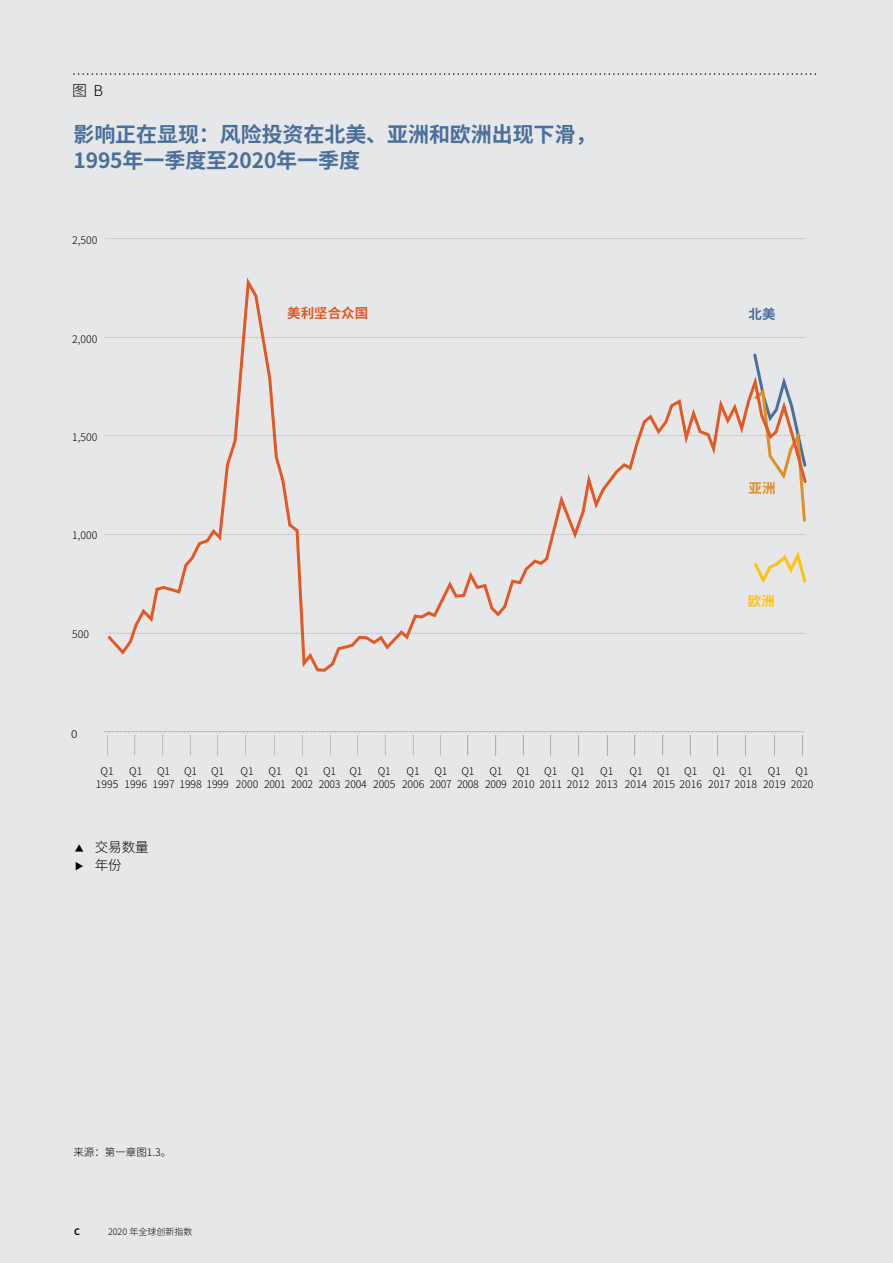
<style>
.page{position:relative;width:893px;height:1263px;background:#e6e7e8}
.page>*{position:absolute;margin:0;border:0;box-sizing:border-box;transform-origin:0 0}
.t1{font:700 21px/25.2px "Noto Sans CJ Ksc";letter-spacing:-.005em;color:#496f9b}
.t2{font:300 15px "Noto Sans CJ Ksc";color:#000}
.t3{font:300 13.5px/18px "Noto Sans CJ Ksc";color:#000}
.t4{font:700 13.5px "Noto Sans CJ Ksc";color:#e15927}
.t5{font:700 13.5px "Noto Sans CJ Ksc";color:#496f9b}
.t6{font:700 13.5px "Noto Sans CJ Ksc";color:#e08f27}
.t7{font:700 13.5px "Noto Sans CJ Ksc";color:#ffc20e}
.t8{font:300 10.5px/12.6px "Noto Sans CJ Ksc";color:#000;text-align:center}
.t9{font:300 10.5px/12.6px "Noto Sans CJ Ksc";letter-spacing:-.02em;color:#000}
.t10{font:300 10.5px "Noto Sans CJ Ksc";color:#000;scale:1.13 1}
.t11{font:300 9px "Noto Sans CJ Ksc";color:#000}
.t12{font:700 9px "Noto Sans CJ Ksc";color:#000}
.s1{font-family:"Proxima Nova"}
</style>
<div class="page">
<svg style="left:74px;top:73px;width:742px;height:2px"></svg>
<svg style="left:106px;top:238px;width:699px;height:2px"></svg>
<svg style="left:105px;top:731px;width:699px;height:24px"></svg>
<svg style="left:105px;top:277px;width:702px;height:395px"></svg>
<h2 class="t2" style="left:72px;top:82px;width:32px">图 B</h2>
<h1 class="t1" style="left:73px;top:123px;width:524px">影响正在显现：风险投资在北美、亚洲和欧洲出现下滑，<br>1995年一季度至2020年一季度</h1>
<p class="t8" style="left:72px;top:234px;width:27px">2,500</p>
<p class="t8" style="left:72px;top:333px;width:27px">2,000</p>
<p class="t8" style="left:72px;top:431px;width:27px">1,500</p>
<p class="t8" style="left:72px;top:529px;width:27px">1,000</p>
<p class="t8" style="left:72px;top:628px;width:18px">500</p>
<p class="t4" style="left:287px;top:305px;width:82px">美利坚合众国</p>
<p class="t5" style="left:749px;top:307px;width:28px">北美</p>
<p class="t6" style="left:749px;top:480px;width:28px">亚洲</p>
<p class="t7" style="left:748px;top:594px;width:28px">欧洲</p>
<p class="t10" style="left:71px;top:729px;width:7px">0</p>
<p class="t8" style="left:96px;top:765px;width:24px">Q1<br>1995</p>
<p class="t8" style="left:125px;top:765px;width:24px">Q1<br>1996</p>
<p class="t8" style="left:152px;top:765px;width:78px;text-align:left;text-indent:59px">Q1<br>1997 1998 1999</p>
<p class="t8" style="left:157px;top:765px;width:15px">Q1</p>
<p class="t8" style="left:184px;top:765px;width:15px">Q1</p>
<p class="t8" style="left:236px;top:765px;width:24px">Q1<br>2000</p>
<p class="t8" style="left:264px;top:765px;width:23px">Q1<br>2001</p>
<p class="t8" style="left:291px;top:765px;width:23px">Q1<br>2002</p>
<p class="t9" style="left:319px;top:765px;width:50px;text-indent:31px">Q1<br>2003 2004</p>
<p class="t8" style="left:323px;top:765px;width:15px">Q1</p>
<p class="t8" style="left:373px;top:765px;width:24px">Q1<br>2005</p>
<p class="t8" style="left:402px;top:765px;width:24px">Q1<br>2006</p>
<p class="t8" style="left:430px;top:765px;width:23px">Q1<br>2007</p>
<p class="t8" style="left:512px;top:765px;width:24px">Q1<br>2010</p>
<p class="t8" style="left:457px;top:765px;width:23px">Q1<br>2008</p>
<p class="t8" style="left:485px;top:765px;width:23px">Q1<br>2009</p>
<p class="t8" style="left:625px;top:765px;width:24px">Q1<br>2014</p>
<p class="t8" style="left:540px;top:765px;width:24px">Q1<br>2011</p>
<p class="t8" style="left:567px;top:765px;width:24px">Q1<br>2012</p>
<p class="t8" style="left:595px;top:765px;width:24px">Q1<br>2013</p>
<p class="t8" style="left:653px;top:765px;width:51px;text-align:left;text-indent:32px">Q1<br>2015 2016</p>
<p class="t8" style="left:657px;top:765px;width:15px">Q1</p>
<p class="t8" style="left:708px;top:765px;width:50px;text-align:left;text-indent:31px">Q1<br>2017 2018</p>
<p class="t8" style="left:713px;top:765px;width:15px">Q1</p>
<p class="t8" style="left:763px;top:765px;width:24px">Q1<br>2019</p>
<p class="t8" style="left:791px;top:765px;width:24px">Q1<br>2020</p>
<p class="t3" style="left:75px;top:839px;width:75px"><span class="s1">▲</span> 交易数量<span class="s1">⊲</span> 年份</p>
<p class="t8" style="left:73px;top:1146px;width:99px">来源：第一章图1.3。</p>
<p class="t12" style="left:74px;top:1226px;width:7px">C</p>
<p class="t11" style="left:108px;top:1226px;width:86px">2020 年全球创新指数</p>
</div>
